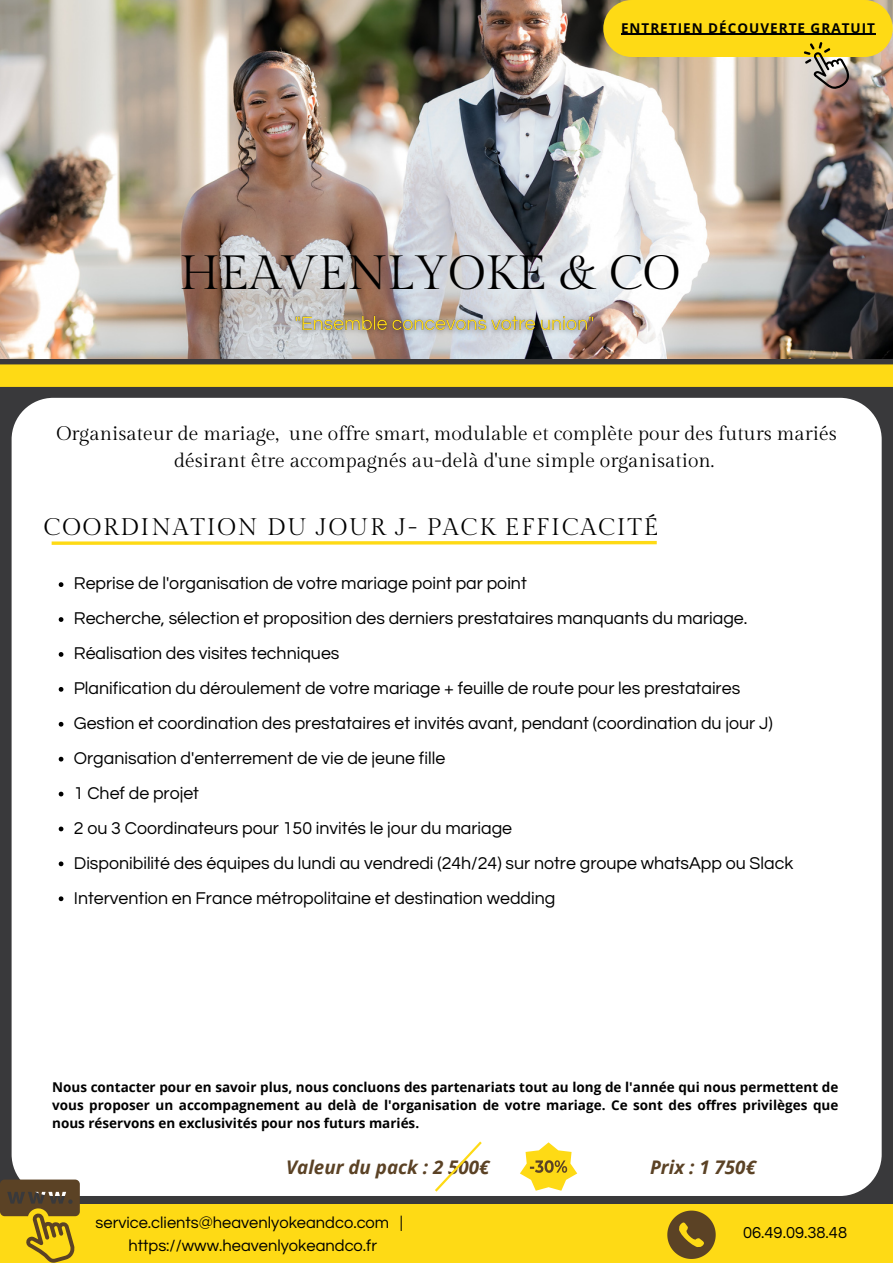
<style>
.page{position:relative;width:893px;height:1264px;background:#fff}
.page>*{position:absolute;margin:0;border:0;box-sizing:border-box;transform-origin:0 0}
.t1{font:48px "Gilda Display";color:#000}
.t2{font:24px "Gilda Display";letter-spacing:.075em;color:#000}
.t3{font:19.65px/27px "Gilda Display";color:#000;text-align:center}
.t4{font:italic 700 18.75px "Open Sans";color:#5b4225}
.t5{font:17.7px "Questrial";color:#000}
.t6{font:16.5px/22.5px "Questrial";color:#000;text-align:center}
.t7{font:700 13.5px/18px "Open Sans";color:#000;text-align:justify}
.t8{font:700 13.5px "Open Sans";letter-spacing:.075em;color:#000}
</style>
<div class="page">
<div style="left:0;top:0;width:892px;height:1262px;background:#39393b"></div>
<div style="left:12px;top:398px;width:869px;height:797px;background:#fff"></div>
<img style="left:0;top:0;width:892px;height:358px">
<div style="left:0;top:1204px;width:892px;height:58px;background:#feda15"></div>
<svg style="left:667px;top:1210px;width:48px;height:48px"></svg>
<svg style="left:0;top:1179px;width:80px;height:83px"></svg>
<svg style="left:48px;top:539px;width:612px;height:7px"></svg>
<div style="left:0;top:364px;width:892px;height:23px;background:#feda15"></div>
<svg style="left:520px;top:1142px;width:57px;height:48px"></svg>
<svg style="left:432px;top:1139px;width:52px;height:54px"></svg>
<div style="left:603px;top:0;width:289px;height:56px;background:#feda15;border-radius:28px"></div>
<hr style="left:621px;top:34px;width:254px;height:1px;background:#000">
<svg style="left:803px;top:42px;width:46px;height:47px"></svg>
<svg style="left:59px;top:582px;width:4px;height:5px"></svg>
<svg style="left:59px;top:617px;width:4px;height:5px"></svg>
<svg style="left:59px;top:652px;width:4px;height:4px"></svg>
<svg style="left:59px;top:687px;width:4px;height:4px"></svg>
<svg style="left:59px;top:722px;width:4px;height:4px"></svg>
<svg style="left:59px;top:756px;width:4px;height:5px"></svg>
<svg style="left:59px;top:791px;width:4px;height:5px"></svg>
<svg style="left:59px;top:826px;width:4px;height:5px"></svg>
<svg style="left:59px;top:861px;width:4px;height:5px"></svg>
<svg style="left:59px;top:896px;width:4px;height:5px"></svg>
<img style="left:285px;top:304px;width:322px;height:40px">
<p class="t8" style="left:621px;top:18px;width:255px">ENTRETIEN DÉCOUVERTE GRATUIT</p>
<p class="t1" style="left:179px;top:246px;width:502px">HEAVENLYOKE &amp; CO</p>
<p class="t3" style="left:56px;top:420px;width:781px">Organisateur de mariage, une offre smart, modulable et complète pour des futurs mariés désirant être accompagnés au-delà d'une simple organisation.</p>
<p class="t2" style="left:44px;top:513px;width:616px">COORDINATION DU JOUR J- PACK EFFICACITÉ</p>
<p class="t5" style="left:74px;top:575px;width:454px">Reprise de l'organisation de votre mariage point par point</p>
<p class="t5" style="left:74px;top:609px;width:675px">Recherche, sélection et proposition des derniers prestataires manquants du mariage.</p>
<p class="t5" style="left:74px;top:644px;width:267px">Réalisation des visites techniques</p>
<p class="t5" style="left:74px;top:679px;width:667px">Planification du déroulement de votre mariage + feuille de route pour les prestataires</p>
<p class="t5" style="left:74px;top:714px;width:700px">Gestion et coordination des prestataires et invités avant, pendant (coordination du jour J)</p>
<p class="t5" style="left:74px;top:749px;width:373px">Organisation d'enterrement de vie de jeune fille</p>
<p class="t5" style="left:74px;top:784px;width:127px">1 Chef de projet</p>
<p class="t5" style="left:74px;top:819px;width:440px">2 ou 3 Coordinateurs pour 150 invités le jour du mariage</p>
<p class="t5" style="left:74px;top:854px;width:721px">Disponibilité des équipes du lundi au vendredi (24h/24) sur notre groupe whatsApp ou Slack</p>
<p class="t5" style="left:74px;top:889px;width:483px">Intervention en France métropolitaine et destination wedding</p>
<p class="t7" style="left:52px;top:1077px;width:787px">Nous contacter pour en savoir plus, nous concluons des partenariats tout au long de l'année qui nous permettent de vous proposer un accompagnement au delà de l'organisation de votre mariage. Ce sont des offres privilèges que nous réservons en exclusivités pour nos futurs mariés.</p>
<p class="t4" style="left:650px;top:1153px;width:107px">Prix : 1 750€</p>
<p class="t4" style="left:286px;top:1153px;width:205px">Valeur du pack : 2 500€</p>
<p class="t6" style="left:95px;top:1211px;width:309px">service.clients@heavenlyokeandco.com | https://www.heavenlyokeandco.fr</p>
<p class="t6" style="left:743px;top:1221px;width:105px">06.49.09.38.48</p>
</div>
